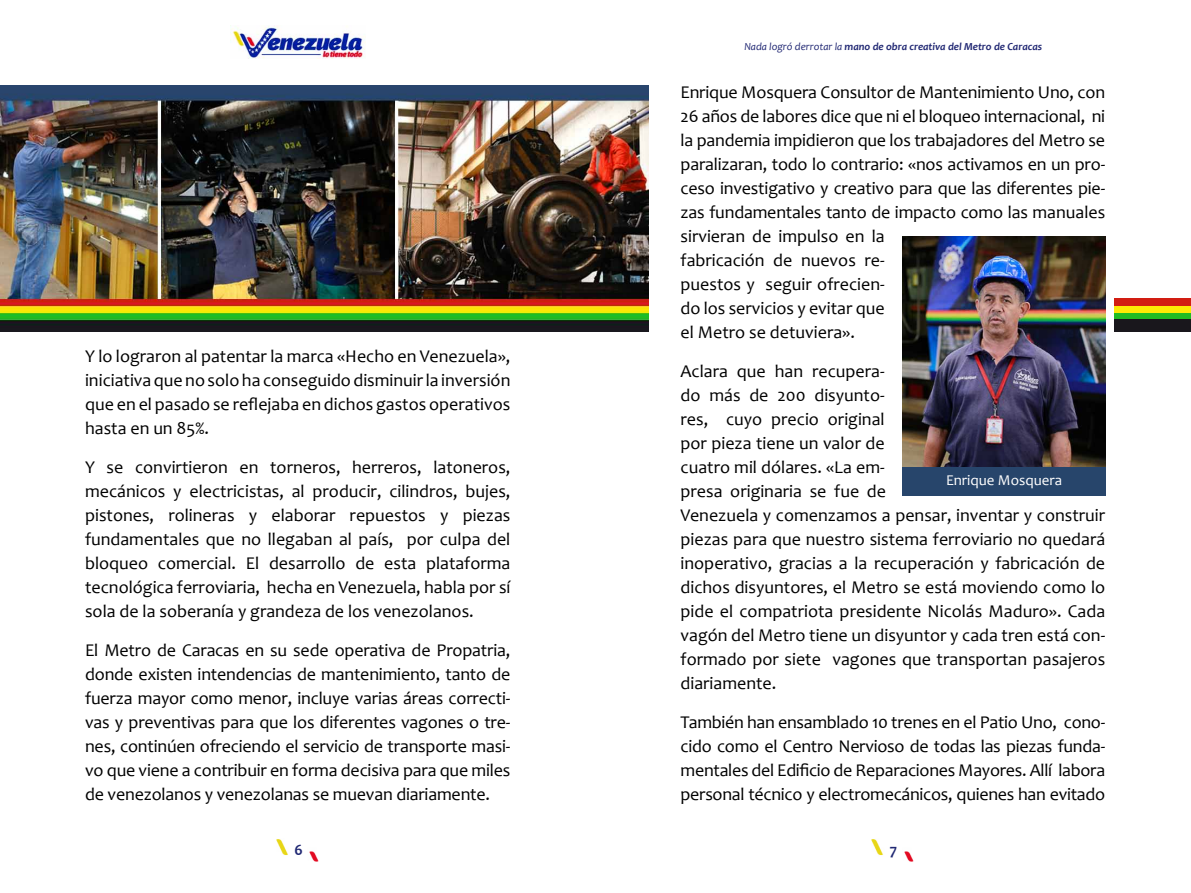
<style>
.page{position:relative;width:1191px;height:893px;background:#fff}
.page>*{position:absolute;margin:0;border:0;box-sizing:border-box;transform-origin:0 0}
.t1{font:18px/24px "Candara";color:#000;text-align:justify}
.t2{font:700 15.75px "Candara";color:#202873}
.t3{font:15px "Candara";color:#fff}
.t4{font:italic 700 10.8px "Candara";color:#222974}
.s1{font-weight:400}
</style>
<div class="page">
<img style="left:277px;top:839px;width:41px;height:23px">
<img style="left:872px;top:839px;width:41px;height:23px">
<img style="left:230px;top:26px;width:135px;height:33px">
<div style="left:902px;top:467px;width:204px;height:28px;background:#27456b"></div>
<img style="left:902px;top:236px;width:204px;height:231px">
<img style="left:0;top:85px;width:648px;height:247px">
<div style="left:1114px;top:298px;width:77px;height:8px;background:#d21d12"></div>
<div style="left:1114px;top:306px;width:77px;height:7px;background:#fcea04"></div>
<div style="left:1114px;top:313px;width:77px;height:7px;background:#1fbc23"></div>
<div style="left:1114px;top:319px;width:77px;height:13px;background:#19171c"></div>
<p class="t1" style="left:85px;top:344px;width:427px">Y lo lograron al patentar la marca «Hecho en Venezuela», iniciativa que no solo ha conseguido disminuir la inversión que en el pasado se reflejaba en dichos gastos operativos hasta en un 85%.</p>
<p class="t1" style="left:85px;top:455px;width:427px">Y se convirtieron en torneros, herreros, latoneros, mecánicos y electricistas, al producir, cilindros, bujes, pistones, rolineras y elaborar repuestos y piezas fundamentales que no llegaban al país, por culpa del bloqueo comercial. El desarrollo de esta plataforma tecnológica ferroviaria, hecha en Venezuela, habla por sí sola de la soberanía y grandeza de los venezolanos.</p>
<p class="t1" style="left:85px;top:638px;width:427px">El Metro de Caracas en su sede operativa de Propatria, donde existen intendencias de mantenimiento, tanto de fuerza mayor como menor, incluye varias áreas correcti&shy;vas y preventivas para que los diferentes vagones o tre&shy;nes, continúen ofreciendo el servicio de transporte masi&shy;vo que viene a contribuir en forma decisiva para que miles de venezolanos y venezolanas se muevan diariamente.</p>
<p class="t4" style="left:744px;top:40px;width:299px"><span class="s1">Nada logró derrotar la</span> mano de obra creativa del Metro de Caracas</p>
<p class="t1" style="left:680px;top:80px;width:426px;text-align:left">Enrique Mosquera Consultor de Mantenimiento Uno, con 26 años de labores dice que ni el bloqueo internacional, ni la pandemia impidieron que los trabajadores del Metro se paralizaran, todo lo contrario: «nos activamos en un pro&shy;ceso investigativo y creativo para que las diferentes pie&shy;zas fundamentales tanto de impacto como las manuales sirvieran de impulso en la<br>fabricación de nuevos re-<br>puestos y seguir ofrecien-<br>do los servicios y evitar que<br>el Metro se detuviera».</p>
<p class="t1" style="left:680px;top:359px;width:426px;text-align:left">Aclara que han recupera-<br>do más de 200 disyunto-<br>res, cuyo precio original<br>por pieza tiene un valor de<br>cuatro mil dólares. «La em-<br>presa originaria se fue de<br>Venezuela y comenzamos a pensar, inventar y construir piezas para que nuestro sistema ferroviario no quedará inoperativo, gracias a la recuperación y fabricación de dichos disyuntores, el Metro se está moviendo como lo pide el compatriota presidente Nicolás Maduro». Cada vagón del Metro tiene un disyuntor y cada tren está con&shy;formado por siete vagones que transportan pasajeros diariamente.</p>
<p class="t1" style="left:680px;top:710px;width:426px">También han ensamblado 10 trenes en el Patio Uno, cono&shy;cido como el Centro Nervioso de todas las piezas funda&shy;mentales del Edificio de Reparaciones Mayores. Allí labora personal técnico y electromecánicos, quienes han evitado</p>
<p class="t3" style="left:946px;top:471px;width:118px">Enrique Mosquera</p>
<p class="t2" style="left:294px;top:840px;width:10px">6</p>
<p class="t2" style="left:890px;top:840px;width:9px">7</p>
</div>
